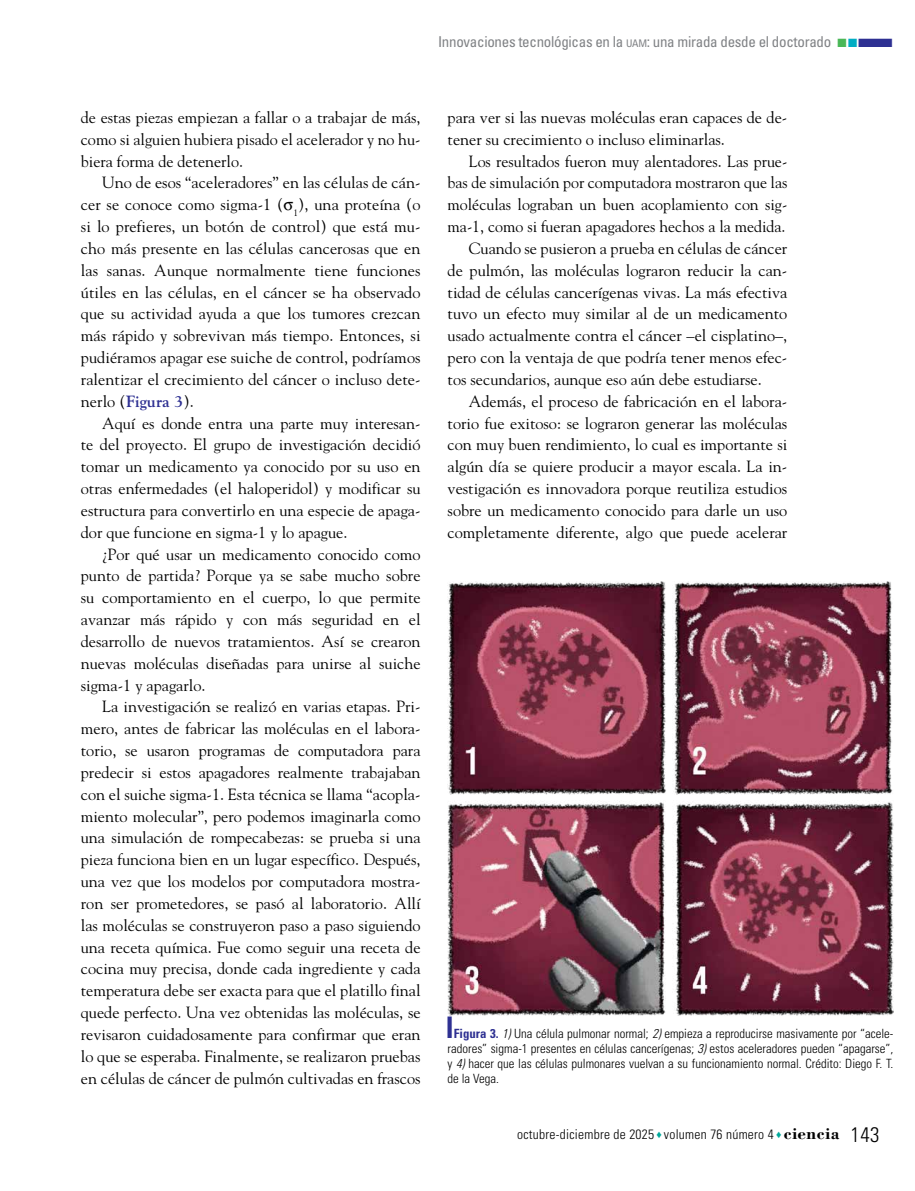
<style>
.page{position:relative;width:915px;height:1191px;background:#fff}
.page>*{position:absolute;margin:0;border:0;box-sizing:border-box;transform-origin:0 0}
.t1{font:16.2px/21.8px "Goudy Std";color:#000;text-align:justify}
.t2{font:condensed 15px "Univers LT Std";letter-spacing:-.02em;color:#808285}
.t3{font:300 condensed 13.5px "Univers LT Std";letter-spacing:.02em;color:#000}
.t4{font:300 condensed 12.75px/15px "Univers LT Std";color:#000;text-align:justify}
.s1{font-size:10.5px}
.s2{font-style:inherit}
.s3{color:#4ab757}
.s4{color:#00acc3}
.s5{color:#2e3092}
.s6{font-weight:700;color:#2e3092}
.s7{font-style:italic}
.s8{color:#00a99b}
.s9{font-family:"Bodoni Std";font-weight:700;font-stretch:normal;font-size:17.25px}
.s10{font-size:21px}
</style>
<div class="page">
<img style="left:447px;top:581px;width:446px;height:434px">
<p class="t2" style="left:438px;top:32px;width:457px">Innovaciones tecnológicas en la <span class="s1">UAM</span><span class="s2">:</span> una mirada desde el doctorado <span class="s3">■</span><span class="s4">■</span><span class="s5">■</span></p>
<p class="t1" style="left:81px;top:106px;width:341px">de estas piezas empiezan a fallar o a trabajar de más, como si alguien hubiera pisado el acelerador y no hu&shy;biera forma de detenerlo.</p>
<p class="t1" style="left:81px;top:172px;width:341px;text-indent:21px">Uno de esos “aceleradores” en las células de cán&shy;cer se conoce como sigma-1 ( <sub>1</sub>), una proteína (o si lo prefieres, un botón de control) que está mu&shy;cho más presente en las células cancerosas que en las sanas. Aunque normalmente tiene funciones útiles en las células, en el cáncer se ha observado que su actividad ayuda a que los tumores crezcan más rápido y sobrevivan más tiempo. Entonces, si pudiéramos apagar ese suiche de control, podríamos ralentizar el crecimiento del cáncer o incluso dete&shy;nerlo (<span class="s6">Figura 3</span>).</p>
<p class="t1" style="left:81px;top:412px;width:341px;text-indent:21px">Aquí es donde entra una parte muy interesan&shy;te del proyecto. El grupo de investigación decidió tomar un medicamento ya conocido por su uso en otras enfermedades (el haloperidol) y modificar su estructura para convertirlo en una especie de apaga&shy;dor que funcione en sigma-1 y lo apague.</p>
<p class="t1" style="left:81px;top:543px;width:341px;text-indent:21px">¿Por qué usar un medicamento conocido como punto de partida? Porque ya se sabe mucho sobre su comportamiento en el cuerpo, lo que permite avanzar más rápido y con más seguridad en el desarrollo de nuevos tratamientos. Así se crearon nuevas moléculas diseñadas para unirse al suiche sigma-1 y apagarlo.</p>
<p class="t1" style="left:81px;top:695px;width:341px;text-indent:21px">La investigación se realizó en varias etapas. Pri&shy;mero, antes de fabricar las moléculas en el labora&shy;torio, se usaron programas de computadora para predecir si estos apagadores realmente trabajaban con el suiche sigma-1. Esta técnica se llama “acopla&shy;miento molecular”, pero podemos imaginarla como una simulación de rompecabezas: se prueba si una pieza funciona bien en un lugar específico. Después, una vez que los modelos por computadora mostra&shy;ron ser prometedores, se pasó al laboratorio. Allí las moléculas se construyeron paso a paso siguiendo una receta química. Fue como seguir una receta de cocina muy precisa, donde cada ingrediente y cada temperatura debe ser exacta para que el platillo final quede perfecto. Una vez obtenidas las moléculas, se revisaron cuidadosamente para confirmar que eran lo que se esperaba. Finalmente, se realizaron pruebas en células de cáncer de pulmón cultivadas en frascos</p>
<p class="t1" style="left:447px;top:106px;width:341px">para ver si las nuevas moléculas eran capaces de de&shy;tener su crecimiento o incluso eliminarlas.</p>
<p class="t1" style="left:468px;top:150px;width:320px">Los resultados fueron muy alentadores. Las prue-</p>
<p class="t1" style="left:447px;top:172px;width:341px">bas de simulación por computadora mostraron que las</p>
<p class="t1" style="left:447px;top:193px;width:341px">moléculas lograban un buen acoplamiento con sig-</p>
<p class="t1" style="left:447px;top:215px;width:339px">ma-1, como si fueran apagadores hechos a la medida.</p>
<p class="t1" style="left:468px;top:237px;width:320px">Cuando se pusieron a prueba en células de cáncer</p>
<p class="t1" style="left:447px;top:259px;width:341px">de pulmón, las moléculas lograron reducir la can-</p>
<p class="t1" style="left:447px;top:281px;width:341px">tidad de células cancerígenas vivas. La más efectiva</p>
<p class="t1" style="left:447px;top:303px;width:341px">tuvo un efecto muy similar al de un medicamento</p>
<p class="t1" style="left:447px;top:324px;width:341px">usado actualmente contra el cáncer –el cisplatino–,</p>
<p class="t1" style="left:447px;top:346px;width:341px">pero con la ventaja de que podría tener menos efec-</p>
<p class="t1" style="left:447px;top:368px;width:315px">tos secundarios, aunque eso aún debe estudiarse.</p>
<p class="t1" style="left:468px;top:390px;width:320px">Además, el proceso de fabricación en el labora-</p>
<p class="t1" style="left:447px;top:412px;width:341px">torio fue exitoso: se lograron generar las moléculas</p>
<p class="t1" style="left:447px;top:434px;width:341px">con muy buen rendimiento, lo cual es importante si</p>
<p class="t1" style="left:447px;top:455px;width:341px">algún día se quiere producir a mayor escala. La in-</p>
<p class="t1" style="left:447px;top:477px;width:341px">vestigación es innovadora porque reutiliza estudios</p>
<p class="t1" style="left:447px;top:499px;width:341px">sobre un medicamento conocido para darle un uso</p>
<p class="t1" style="left:447px;top:521px;width:341px">completamente diferente, algo que puede acelerar</p>
<p class="t4" style="left:447px;top:1026px;width:447px"><span class="s5">■</span> <span class="s6">Figura 3.</span> <span class="s7">1)</span> Una célula pulmonar normal; <span class="s7">2)</span> empieza a reproducirse masivamente por “acele&shy;radores” sigma-1 presentes en células cancerígenas; <span class="s7">3)</span> estos aceleradores pueden “apagarse”, y <span class="s7">4)</span> hacer que las células pulmonares vuelvan a su funcionamiento normal. Crédito: Diego F. T. de la Vega.</p>
<p class="t3" style="left:517px;top:1126px;width:363px">octubre-diciembre de 2025 <span class="s8">♦</span> volumen 76 número 4 <span class="s8">♦</span> <span class="s9">ciencia</span> <span class="s10">143</span></p>
</div>
